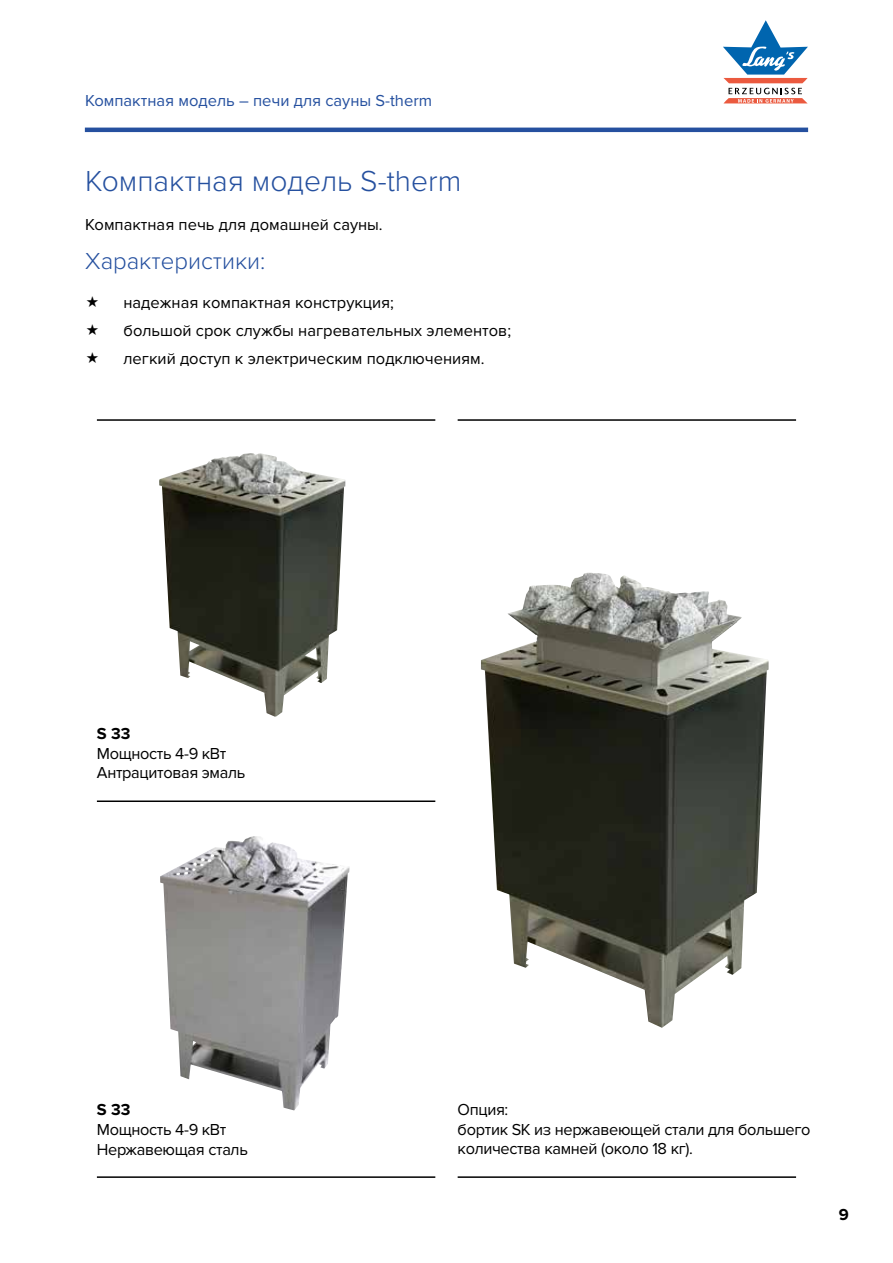
<style>
.page{position:relative;width:893px;height:1263px;background:#fff}
.page>*{position:absolute;margin:0;border:0;box-sizing:border-box;transform-origin:0 0}
.t1{font:300 30px "Proxima Nova";color:#25509f}
.t2{font:300 24px "Proxima Nova";color:#25509f}
.t3{font:16.5px/28px "Proxima Nova";color:#000}
.t4{font:16.5px/19.5px "Proxima Nova";letter-spacing:-.02em;color:#000}
.t5{font:16.5px "Proxima Nova";color:#25509f}
.t6{font:700 16.5px "Proxima Nova";color:#000}
</style>
<div class="page">
<img style="left:159px;top:453px;width:186px;height:263px">
<img style="left:160px;top:836px;width:190px;height:274px">
<img style="left:481px;top:573px;width:288px;height:455px">
<svg style="left:723px;top:20px;width:85px;height:83px"></svg>
<hr style="left:85px;top:128px;width:723px;height:4px;background:#25509f">
<hr style="left:97px;top:800px;width:338px;height:2px;background:#000">
<hr style="left:97px;top:419px;width:338px;height:2px;background:#000">
<hr style="left:97px;top:1176px;width:338px;height:2px;background:#000">
<hr style="left:458px;top:419px;width:338px;height:2px;background:#000">
<hr style="left:458px;top:1176px;width:338px;height:2px;background:#000">
<p class="t5" style="left:85px;top:91px;width:349px">Компактная модель – печи для сауны S-therm</p>
<h1 class="t1" style="left:85px;top:164px;width:378px">Компактная модель S-therm</h1>
<p class="t3" style="left:85px;top:211px;width:299px">Компактная печь для домашней сауны.</p>
<h2 class="t2" style="left:85px;top:247px;width:182px">Характеристики:</h2>
<p class="t3" style="left:123px;top:289px;width:389px">надежная компактная конструкция;<br>большой срок службы нагревательных элементов; легкий доступ к электрическим подключениям.</p>
<p class="t6" style="left:97px;top:724px;width:35px">S 33</p>
<p class="t4" style="left:97px;top:744px;width:150px">Мощность 4-9 кВт<br>Антрацитовая эмаль</p>
<p class="t6" style="left:97px;top:1100px;width:35px">S 33</p>
<p class="t4" style="left:97px;top:1120px;width:152px">Мощность 4-9 кВт<br>Нержавеющая сталь</p>
<p class="t4" style="left:458px;top:1100px;width:354px">Опция:<br>бортик SK из нержавеющей стали для большего количества камней (около 18 кг).</p>
<p class="t6" style="left:839px;top:1205px;width:12px">9</p>
</div>
